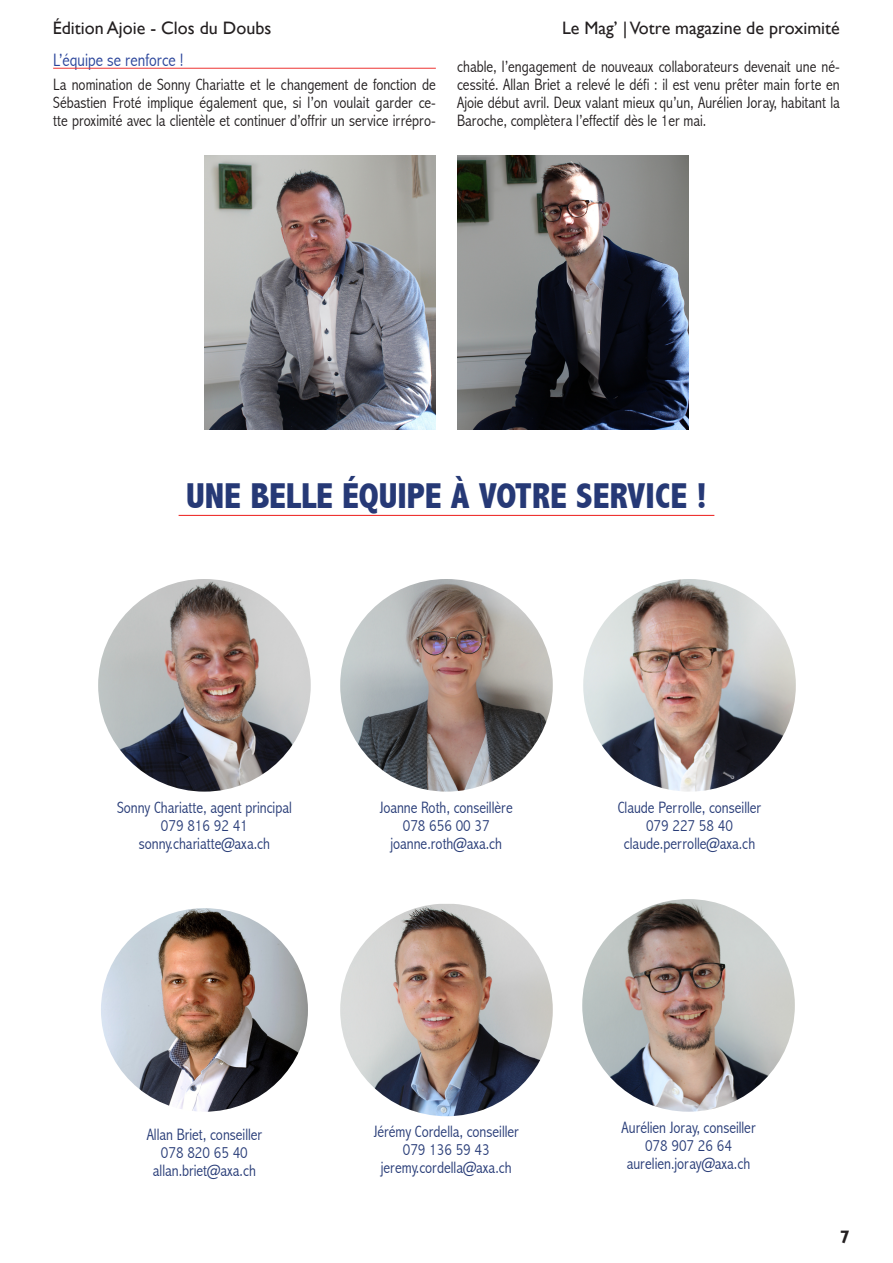
<style>
.page{position:relative;width:893px;height:1263px;background:#fff}
.page>*{position:absolute;margin:0;border:0;box-sizing:border-box;transform-origin:0 0}
.t1{font:800 condensed 36px "Abadi";color:#263976}
.t2{font:18px "Gill Sans";color:#231f20}
.t3{font:300 condensed 18px "Abadi";color:#2b459b}
.t4{font:700 18px "Gill Sans";color:#231f20}
.t5{font:300 condensed 16.5px/18px "Abadi";color:#231f20;text-align:justify}
.t6{font:300 condensed 16.5px/18px "Abadi";color:#293d78;text-align:center}
</style>
<div class="page">
<img style="left:204px;top:155px;width:232px;height:274px">
<img style="left:457px;top:155px;width:231px;height:274px">
<img style="left:98px;top:579px;width:213px;height:213px;border-radius:106px">
<img style="left:340px;top:579px;width:213px;height:213px;border-radius:106px">
<img style="left:583px;top:579px;width:213px;height:213px;border-radius:106px">
<img style="left:101px;top:908px;width:207px;height:204px">
<img style="left:340px;top:904px;width:213px;height:212px;border-radius:104px">
<img style="left:582px;top:899px;width:213px;height:213px;border-radius:106px">
<hr style="left:53px;top:68px;width:383px;height:1px;background:#ee3432">
<hr style="left:179px;top:515px;width:535px;height:1px;background:#ee3432">
<p class="t2" style="left:53px;top:17px;width:220px">Édition Ajoie - Clos du Doubs</p>
<p class="t2" style="left:562px;top:17px;width:279px">Le Mag’ | Votre magazine de proximité</p>
<p class="t3" style="left:53px;top:50px;width:132px">L’équipe se renforce !</p>
<p class="t5" style="left:53px;top:76px;width:384px">La nomination de Sonny Chariatte et le changement de fonction de Sébastien Froté implique également que, si l’on voulait garder ce&shy;tte proximité avec la clientèle et continuer d’offrir un service irrépro-</p>
<p class="t5" style="left:457px;top:58px;width:384px">chable, l’engagement de nouveaux collaborateurs devenait une né&shy;cessité. Allan Briet a relevé le défi : il est venu prêter main forte en Ajoie début avril. Deux valant mieux qu’un, Aurélien Joray, habitant la Baroche, complètera l’effectif dès le 1er mai.</p>
<h1 class="t1" style="left:186px;top:476px;width:522px">UNE BELLE ÉQUIPE À VOTRE SERVICE !</h1>
<p class="t6" style="left:117px;top:799px;width:176px">Sonny Chariatte, agent principal<br>079 816 92 41 sonny.chariatte@axa.ch</p>
<p class="t6" style="left:380px;top:799px;width:135px">Joanne Roth, conseillère<br>078 656 00 37 joanne.roth@axa.ch</p>
<p class="t6" style="left:618px;top:799px;width:145px">Claude Perrolle, conseiller<br>079 227 58 40 claude.perrolle@axa.ch</p>
<p class="t6" style="left:147px;top:1126px;width:117px">Allan Briet, conseiller<br>078 820 65 40 allan.briet@axa.ch</p>
<p class="t6" style="left:374px;top:1123px;width:147px">Jérémy Cordella, conseiller<br>079 136 59 43 jeremy.cordella@axa.ch</p>
<p class="t6" style="left:621px;top:1119px;width:136px">Aurélien Joray, conseiller<br>078 907 26 64 aurelien.joray@axa.ch</p>
<p class="t4" style="left:840px;top:1226px;width:11px">7</p>
</div>
